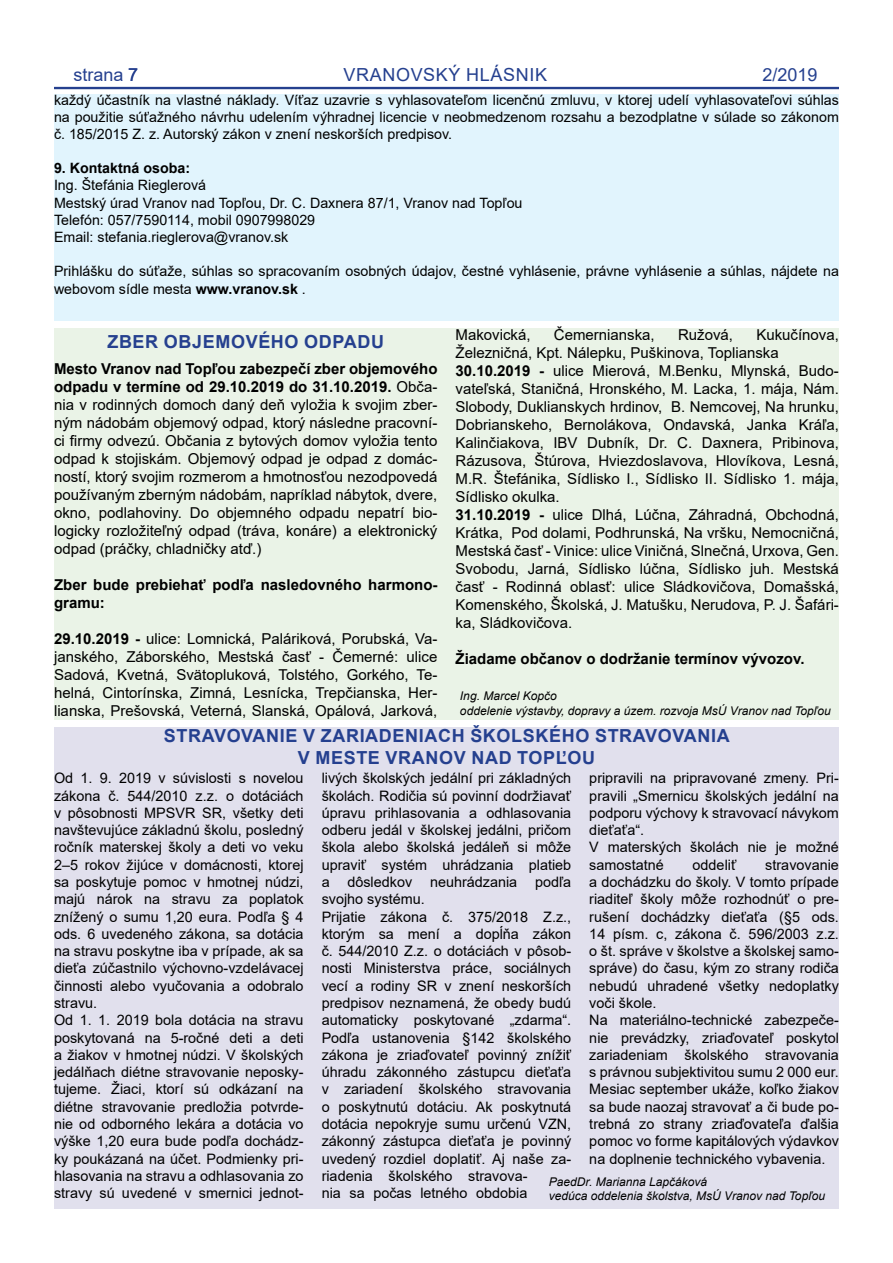
<style>
.page{position:relative;width:893px;height:1263px;background:#fff}
.page>*{position:absolute;margin:0;border:0;box-sizing:border-box;transform-origin:0 0}
.t1{font:700 18px/21.6px "Arial";letter-spacing:.035em;color:#25408f;text-align:center}
.t2{font:18px "Arial";letter-spacing:.035em;color:#25408f}
.t3{font:15px/18px "Arial";color:#000;text-align:justify}
.t4{font:700 15px/18px "Arial";color:#000}
.t5{font:14.4px/17.2px "Arial";color:#000}
.t6{font:14.25px/17.1px "Arial";color:#000}
.t7{font:700 14.25px "Arial";color:#000}
.t8{font:italic 12px/14.4px "Arial";color:#000}
.s1{font-weight:700}
</style>
<div class="page">
<hr style="left:54px;top:87px;width:785px;height:2px;background:#25408f">
<div style="left:54px;top:95px;width:785px;height:226px;background:#e1f4fd"></div>
<div style="left:54px;top:329px;width:785px;height:391px;background:#eaf3e7"></div>
<div style="left:54px;top:727px;width:785px;height:482px;background:#e1e0ed"></div>
<p class="t2" style="left:73px;top:62px;width:66px">strana 7</p>
<p class="t2" style="left:343px;top:62px;width:205px">VRANOVSKÝ HLÁSNIK</p>
<p class="t2" style="left:762px;top:62px;width:57px">2/2019</p>
<p class="t6" style="left:54px;top:91px;width:786px;text-align:justify">každý účastník na vlastné náklady. Víťaz uzavrie s vyhlasovateľom licenčnú zmluvu, v ktorej udelí vyhlasovateľovi súhlas na použitie súťažného návrhu udelením výhradnej licencie v neobmedzenom rozsahu a bezodplatne v súlade so zákonom č. 185/2015 Z. z. Autorský zákon v znení neskorších predpisov.</p>
<p class="t7" style="left:54px;top:158px;width:138px">9. Kontaktná osoba:</p>
<p class="t6" style="left:54px;top:177px;width:470px">Ing. Štefánia Rieglerová<br>Mestský úrad Vranov nad Topľou, Dr. C. Daxnera 87/1, Vranov nad Topľou Telefón: 057/7590114, mobil 0907998029<br>Email: stefania.rieglerova@vranov.sk</p>
<p class="t6" style="left:54px;top:262px;width:786px;line-height:18px">Prihlášku do súťaže, súhlas so spracovaním osobných údajov, čestné vyhlásenie, právne vyhlásenie a súhlas, nájdete na webovom sídle mesta <span class="s1">www.vranov.sk</span> .</p>
<p class="t1" style="left:107px;top:331px;width:278px">ZBER OBJEMOVÉHO ODPADU</p>
<p class="t3" style="left:54px;top:360px;width:385px"><span class="s1">Mesto Vranov nad Topľou zabezpečí zber objemového odpadu v termíne od 29.10.2019 do 31.10.2019.</span> Obča&shy;nia v rodinných domoch daný deň vyložia k svojim zber&shy;ným nádobám objemový odpad, ktorý následne pracovní&shy;ci firmy odvezú. Občania z bytových domov vyložia tento odpad k stojiskám. Objemový odpad je odpad z domác&shy;ností, ktorý svojim rozmerom a hmotnosťou nezodpovedá používaným zberným nádobám, napríklad nábytok, dvere, okno, podlahoviny. Do objemného odpadu nepatrí bio&shy;logicky rozložiteľný odpad (tráva, konáre) a elektronický odpad (práčky, chladničky atď.)</p>
<p class="t4" style="left:54px;top:576px;width:385px">Zber bude prebiehať podľa nasledovného harmono&shy;gramu:</p>
<p class="t3" style="left:54px;top:630px;width:385px"><span class="s1">29.10.2019 -</span> ulice: Lomnická, Paláriková, Porubská, Va&shy;janského, Záborského, Mestská časť - Čemerné: ulice Sadová, Kvetná, Svätopluková, Tolstého, Gorkého, Te&shy;helná, Cintorínska, Zimná, Lesnícka, Trepčianska, Her&shy;lianska, Prešovská, Veterná, Slanská, Opálová, Jarková,</p>
<p class="t3" style="left:455px;top:325px;width:77px">Makovická,</p>
<p class="t3" style="left:554px;top:325px;width:102px">Čemernianska,</p>
<p class="t3" style="left:678px;top:325px;width:57px">Ružová,</p>
<p class="t3" style="left:455px;top:325px;width:385px;text-align:left;text-indent:301px">Kukučínova, Železničná, Kpt. Nálepku, Puškinova, Toplianska <span class="s1">30.10.2019 -</span> ulice Mierová, M.Benku, Mlynská, Budo&shy;vateľská, Staničná, Hronského, M. Lacka, 1. mája, Nám.<br>Slobody, Duklianskych hrdinov, B. Nemcovej, Na hrunku, Dobrianskeho, Bernolákova, Ondavská, Janka Kráľa, Kalinčiakova, IBV Dubník, Dr. C. Daxnera, Pribinova, Rázusova, Štúrova, Hviezdoslavova, Hlovíkova, Lesná, M.R. Štefánika, Sídlisko I., Sídlisko II. Sídlisko 1. mája, Sídlisko okulka.<br><span class="s1">31.10.2019 -</span> ulice Dlhá, Lúčna, Záhradná, Obchodná, Krátka, Pod dolami, Podhrunská, Na vršku, Nemocničná, Mestská časť - Vinice: ulice Viničná, Slnečná, Urxova, Gen.<br>Svobodu, Jarná, Sídlisko lúčna, Sídlisko juh. Mestská časť - Rodinná oblasť: ulice Sládkovičova, Domašská, Komenského, Školská, J. Matušku, Nerudova, P. J. Šafári&shy;ka, Sládkovičova.</p>
<p class="t4" style="left:455px;top:649px;width:350px">Žiadame občanov o dodržanie termínov vývozov.</p>
<p class="t8" style="left:460px;top:689px;width:372px">Ing. Marcel Kopčo<br>oddelenie výstavby, dopravy a územ. rozvoja MsÚ Vranov nad Topľou</p>
<p class="t1" style="left:164px;top:725px;width:567px">STRAVOVANIE V ZARIADENIACH ŠKOLSKÉHO STRAVOVANIA<br>V MESTE VRANOV NAD TOPĽOU</p>
<p class="t5" style="left:54px;top:769px;width:251px">Od 1. 9. 2019 v súvislosti s novelou zákona č. 544/2010 z.z. o dotáciách v pôsobnosti MPSVR SR, všetky deti navštevujúce základnú školu, posledný ročník materskej školy a deti vo veku 2–5 rokov žijúce v domácnosti, ktorej sa poskytuje pomoc v hmotnej núdzi, majú nárok na stravu za poplatok znížený o sumu 1,20 eura. Podľa § 4 ods. 6 uvedeného zákona, sa dotácia na stravu poskytne iba v prípade, ak sa dieťa zúčastnilo výchovno-vzdelávacej činnosti alebo vyučovania a odobralo stravu.<br>Od 1. 1. 2019 bola dotácia na stravu poskytovaná na 5-ročné deti a deti a žiakov v hmotnej núdzi. V školských jedálňach diétne stravovanie neposky&shy;tujeme. Žiaci, ktorí sú odkázaní na diétne stravovanie predložia potvrde&shy;nie od odborného lekára a dotácia vo výške 1,20 eura bude podľa dochádz&shy;ky poukázaná na účet. Podmienky pri&shy;hlasovania na stravu a odhlasovania zo stravy sú uvedené v smernici jednot-</p>
<p class="t5" style="left:322px;top:769px;width:251px">livých školských jedální pri základných školách. Rodičia sú povinní dodržiavať úpravu prihlasovania a odhlasovania odberu jedál v školskej jedálni, pričom škola alebo školská jedáleň si môže upraviť systém uhrádzania platieb a dôsledkov neuhrádzania podľa svojho systému.<br>Prijatie zákona č. 375/2018 Z.z., ktorým sa mení a dopĺňa zákon č. 544/2010 Z.z. o dotáciách v pôsob&shy;nosti Ministerstva práce, sociálnych vecí a rodiny SR v znení neskorších predpisov neznamená, že obedy budú automaticky poskytované „zdarma“.<br>Podľa ustanovenia §142 školského zákona je zriaďovateľ povinný znížiť úhradu zákonného zástupcu dieťaťa v zariadení školského stravovania o poskytnutú dotáciu. Ak poskytnutá dotácia nepokryje sumu určenú VZN, zákonný zástupca dieťaťa je povinný uvedený rozdiel doplatiť. Aj naše za&shy;riadenia školského stravova-<br>nia sa počas letného obdobia</p>
<p class="t5" style="left:589px;top:769px;width:251px">pripravili na pripravované zmeny. Pri&shy;pravili „Smernicu školských jedální na podporu výchovy k stravovací návykom dieťaťa“.<br>V materských školách nie je možné samostatné</p>
<p class="t5" style="left:589px;top:856px;width:251px;text-indent:176px">stravovanie a dochádzku do školy. V tomto prípade riaditeľ školy môže rozhodnúť o pre&shy;rušení dochádzky dieťaťa (§5 ods.<br>14 písm. c, zákona č. 596/2003 z.z. o št. správe v školstve a školskej samo&shy;správe) do času, kým zo strany rodiča nebudú uhradené všetky nedoplatky voči škole.<br>Na materiálno-technické zabezpeče&shy;nie prevádzky, zriaďovateľ poskytol zariadeniam školského stravovania s právnou subjektivitou sumu 2 000 eur.<br>Mesiac september ukáže, koľko žiakov sa bude naozaj stravovať a či bude po&shy;trebná zo strany zriaďovateľa ďalšia pomoc vo forme kapitálových výdavkov na doplnenie technického vybavenia.</p>
<p class="t5" style="left:693px;top:856px;width:45px">oddeliť</p>
<p class="t8" style="left:549px;top:1174px;width:278px">PaedDr. Marianna Lapčáková<br>vedúca oddelenia školstva, MsÚ Vranov nad Topľou</p>
</div>
